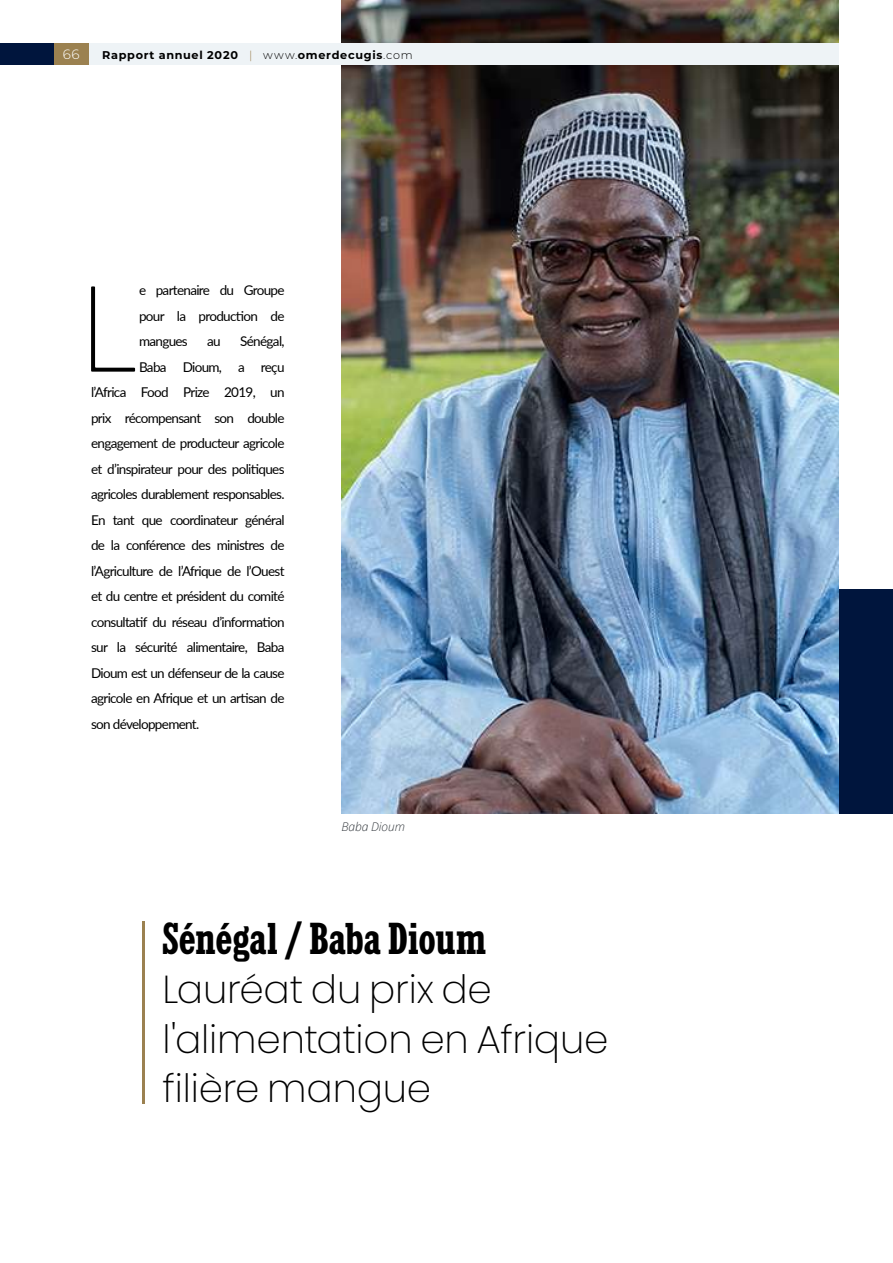
<style>
.page{position:relative;width:893px;height:1263px;background:#fff}
.page>*{position:absolute;margin:0;border:0;box-sizing:border-box;transform-origin:0 0}
.t1{font:300 132.45px "Rajdhani";color:#000}
.t2{font:200 39px/49.5px "Poppins";letter-spacing:-.005em;color:#000}
.t3{font:700 39px "Kingsbridge Cd Rg";letter-spacing:-.005em;color:#000}
.t4{font:13.5px/25.5px "Lato";letter-spacing:-.05em;color:#000;text-align:justify}
.t5{font:300 13.5px "Montserrat";color:#fff}
.t6{font:italic 300 12px "Open Sans";letter-spacing:-.01em;color:#383d42}
.t7{font:700 11.25px "Montserrat";letter-spacing:.065em;color:#000}
.s1{font-weight:300;color:#9b8150}
.s2{font-weight:300}
</style>
<div class="page">
<div style="left:839px;top:589px;width:54px;height:224px;background:#00153d"></div>
<img style="left:342px;top:0;width:497px;height:813px">
<hr style="left:142px;top:921px;width:2px;height:182px;background:#9b8150">
<div style="left:75px;top:43px;width:764px;height:22px;background:#eef3f6"></div>
<div style="left:0;top:43px;width:54px;height:22px;background:#00153d"></div>
<div style="left:54px;top:43px;width:34px;height:22px;background:#9b8150"></div>
<p class="t5" style="left:63px;top:45px;width:18px">66</p>
<p class="t7" style="left:102px;top:47px;width:312px">Rapport annuel 2020 <span class="s1">|</span> <span class="s2">www.</span>omerdecugis<span class="s2">.com</span></p>
<h1 class="t1" style="left:79px;top:255px;width:61px">L</h1>
<p class="t4" style="left:139px;top:277px;width:147px">e partenaire du Groupe pour la production de mangues</p>
<p class="t4" style="left:207px;top:328px;width:15px">au</p>
<p class="t4" style="left:240px;top:328px;width:46px">Sénégal,</p>
<p class="t4" style="left:139px;top:353px;width:147px">Baba Dioum, a reçu</p>
<p class="t4" style="left:91px;top:379px;width:195px">l’Africa Food Prize 2019, un</p>
<p class="t4" style="left:91px;top:404px;width:195px">prix récompensant son double</p>
<p class="t4" style="left:91px;top:430px;width:195px">engagement de producteur agricole</p>
<p class="t4" style="left:91px;top:455px;width:195px">et d’inspirateur pour des politiques</p>
<p class="t4" style="left:91px;top:481px;width:195px">agricoles durablement responsables.</p>
<p class="t4" style="left:91px;top:506px;width:195px">En tant que coordinateur général</p>
<p class="t4" style="left:91px;top:532px;width:195px">de la conférence des ministres de</p>
<p class="t4" style="left:91px;top:557px;width:195px">l’Agriculture de l’Afrique de l’Ouest</p>
<p class="t4" style="left:91px;top:583px;width:195px">et du centre et président du comité</p>
<p class="t4" style="left:91px;top:608px;width:195px">consultatif du réseau d’information</p>
<p class="t4" style="left:91px;top:634px;width:195px">sur la sécurité alimentaire, Baba</p>
<p class="t4" style="left:91px;top:659px;width:195px">Dioum est un défenseur de la cause</p>
<p class="t4" style="left:91px;top:685px;width:195px">agricole en Afrique et un artisan de</p>
<p class="t4" style="left:91px;top:710px;width:110px">son développement.</p>
<p class="t6" style="left:342px;top:818px;width:65px">Baba Dioum</p>
<h2 class="t3" style="left:162px;top:915px;width:326px">Sénégal / Baba Dioum</h2>
<h2 class="t2" style="left:162px;top:965px;width:448px">Lauréat du prix de l'alimentation en Afrique filière mangue</h2>
</div>
